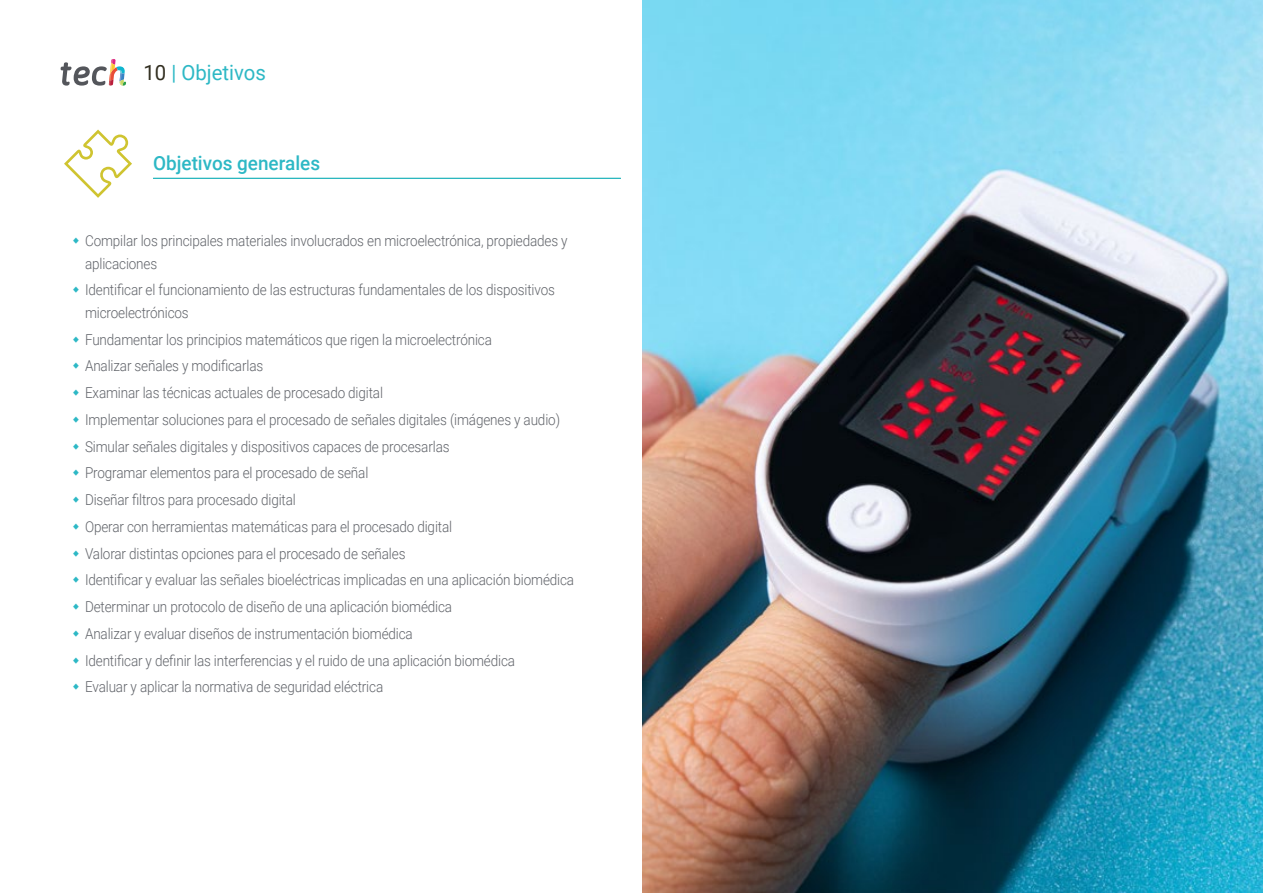
<style>
.page{position:relative;width:1263px;height:893px;background:#fff}
.page>*{position:absolute;margin:0;border:0;box-sizing:border-box;transform-origin:0 0}
.t1{font:21px "Roboto";color:#2db8c5}
.t2{font:500 19.5px "Roboto";color:#2db8c5}
.t3{font:300 15px/26.7px "Roboto";letter-spacing:-.01em;color:#61646a;scale:.9 1}
.s1{color:#312e20}
</style>
<div class="page">
<hr style="left:153px;top:178px;width:468px;height:1px;background:#2db8c5">
<svg style="left:64px;top:130px;width:68px;height:68px"></svg>
<svg style="left:61px;top:59px;width:65px;height:27px"></svg>
<img style="left:642px;top:0;width:621px;height:893px">
<h1 class="t1" style="left:144px;top:57px;width:124px"><span class="s1">10</span> | Objetivos</h1>
<h2 class="t2" style="left:153px;top:149px;width:169px">Objetivos generales</h2>
<p class="t3" style="left:85px;top:229px;width:538px;line-height:22.5px">Compilar los principales materiales involucrados en microelectrónica, propiedades y aplicaciones</p>
<p class="t3" style="left:85px;top:278px;width:524px;line-height:22.5px">Identificar el funcionamiento de las estructuras fundamentales de los dispositivos microelectrónicos</p>
<p class="t3" style="left:85px;top:325px;width:545px">Fundamentar los principios matemáticos que rigen la microelectrónica<br>Analizar señales y modificarlas<br>Examinar las técnicas actuales de procesado digital<br>Implementar soluciones para el procesado de señales digitales (imágenes y audio)<br>Simular señales digitales y dispositivos capaces de procesarlas<br>Programar elementos para el procesado de señal<br>Diseñar filtros para procesado digital<br>Operar con herramientas matemáticas para el procesado digital<br>Valorar distintas opciones para el procesado de señales<br>Identificar y evaluar las señales bioeléctricas implicadas en una aplicación biomédica Determinar un protocolo de diseño de una aplicación biomédica<br>Analizar y evaluar diseños de instrumentación biomédica<br>Identificar y definir las interferencias y el ruido de una aplicación biomédica<br>Evaluar y aplicar la normativa de seguridad eléctrica</p>
</div>
